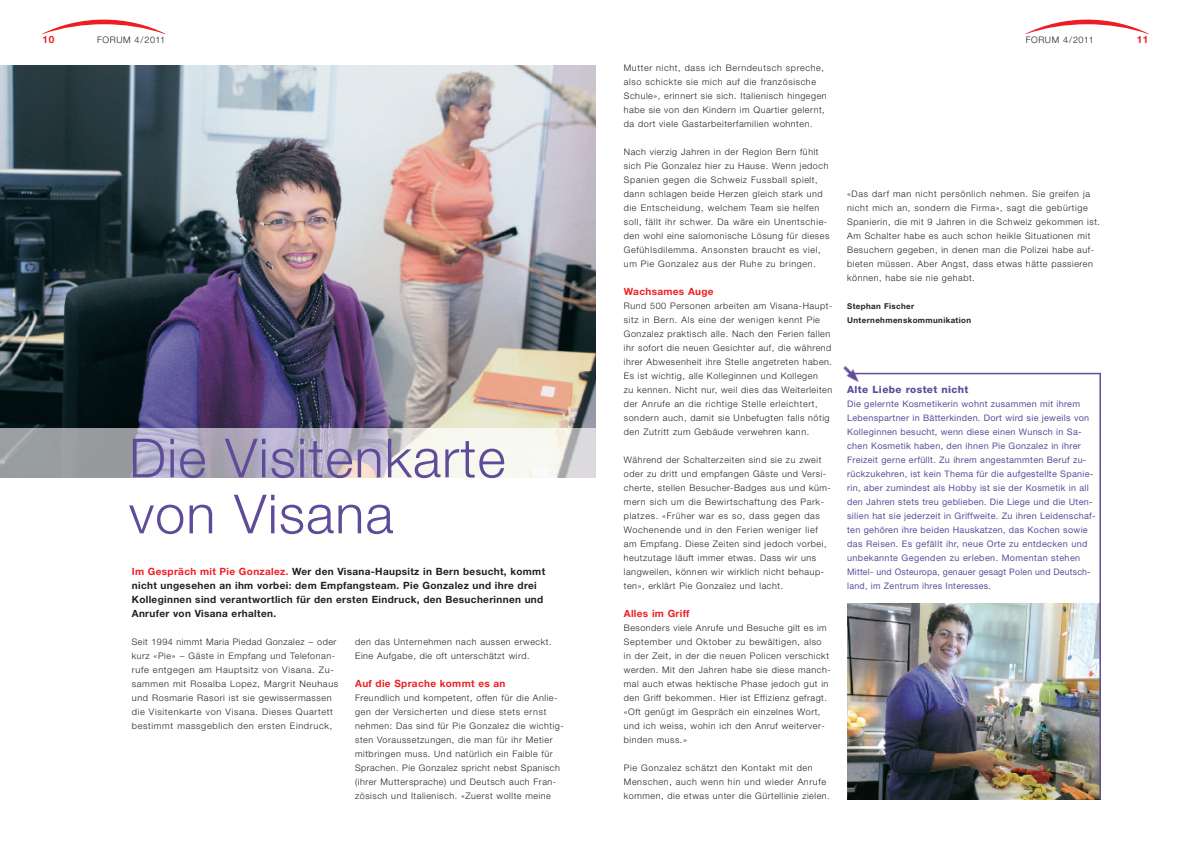
<style>
.page{position:relative;width:1191px;height:842px;background:#fff}
.page>*{position:absolute;margin:0;border:0;box-sizing:border-box;transform-origin:0 0}
.t1{font:300 54px/56px "Helvetica Neue";letter-spacing:.02em;color:#5f4c99}
.t2{font:700 10px/14px "Helvetica Neue";letter-spacing:.035em;color:#231f20}
.t3{font:700 10px "Helvetica Neue";letter-spacing:.035em;color:#ee1d23}
.t4{font:800 10px "Helvetica Neue";letter-spacing:.04em;color:#5f4c99}
.t5{font:300 9px/14px "Helvetica Neue";letter-spacing:.06em;color:#231f20}
.t6{font:9px/14px "Helvetica Neue";letter-spacing:.035em;color:#5f4c99}
.t7{font:700 8px/14px "Helvetica Neue";letter-spacing:.045em;color:#231f20}
.s1{color:#ee1d23}
</style>
<div class="page">
<svg style="left:1025px;top:20px;width:123px;height:14px"></svg>
<svg style="left:42px;top:20px;width:123px;height:14px"></svg>
<img style="left:0;top:65px;width:595px;height:364px">
<img style="left:847px;top:604px;width:252px;height:195px">
<hr style="left:851px;top:373px;width:250px;height:1px;background:#5f4c99">
<hr style="left:1099px;top:374px;width:2px;height:425px;background:#5f4c99">
<img style="left:843px;top:366px;width:17px;height:16px">
<img style="left:0;top:429px;width:595px;height:48px">
<p class="t3" style="left:43px;top:35px;width:13px">10</p>
<p class="t5" style="left:97px;top:33px;width:69px">FORUM 4/2011</p>
<p class="t5" style="left:1025px;top:33px;width:69px">FORUM 4/2011</p>
<p class="t3" style="left:1136px;top:35px;width:13px">11</p>
<h1 class="t1" style="left:129px;top:435px;width:378px">Die Visitenkarte von Visana</h1>
<p class="t2" style="left:132px;top:566px;width:415px"><span class="s1">Im Gespräch mit Pie Gonzalez.</span> Wer den Visana-Haupsitz in Bern besucht, kommt nicht ungesehen an ihm vorbei: dem Empfangsteam. Pie Gonzalez und ihre drei Kolleginnen sind verantwortlich für den ersten Eindruck, den Besucherinnen und Anrufer von Visana erhalten.</p>
<p class="t5" style="left:355px;top:636px;width:198px">den das Unternehmen nach aussen erweckt.<br>Eine Aufgabe, die oft unterschätzt wird.</p>
<p class="t3" style="left:355px;top:680px;width:152px">Auf die Sprache kommt es an</p>
<p class="t5" style="left:355px;top:692px;width:210px">Freundlich und kompetent, offen für die Anlie&shy;gen der Versicherten und diese stets ernst nehmen: Das sind für Pie Gonzalez die wichtig&shy;sten Voraussetzungen, die man für ihr Metier mitbringen muss. Und natürlich ein Faible für Sprachen. Pie Gonzalez spricht nebst Spanisch (ihrer Muttersprache) und Deutsch auch Fran&shy;zösisch und Italienisch. «Zuerst wollte meine</p>
<p class="t5" style="left:132px;top:636px;width:208px">Seit 1994 nimmt Maria Piedad Gonzalez − oder kurz «Pie» − Gäste in Empfang und Telefonan&shy;rufe entgegen am Hauptsitz von Visana. Zu&shy;sammen mit Rosalba Lopez, Margrit Neuhaus und Rosmarie Rasori ist sie gewissermassen die Visitenkarte von Visana. Dieses Quartett bestimmt massgeblich den ersten Eindruck,</p>
<p class="t5" style="left:624px;top:62px;width:204px">Mutter nicht, dass ich Berndeutsch spreche, also schickte sie mich auf die französische Schule», erinnert sie sich. Italienisch hingegen habe sie von den Kindern im Quartier gelernt, da dort viele Gastarbeiterfamilien wohnten.</p>
<p class="t5" style="left:624px;top:146px;width:207px">Nach vierzig Jahren in der Region Bern fühlt sich Pie Gonzalez hier zu Hause. Wenn jedoch Spanien gegen die Schweiz Fussball spielt, dann schlagen beide Herzen gleich stark und die Entscheidung, welchem Team sie helfen soll, fällt ihr schwer. Da wäre ein Unentschie&shy;den wohl eine salomonische Lösung für dieses Gefühlsdilemma. Ansonsten braucht es viel, um Pie Gonzalez aus der Ruhe zu bringen.</p>
<p class="t3" style="left:624px;top:288px;width:91px">Wachsames Auge</p>
<p class="t5" style="left:624px;top:300px;width:210px">Rund 500 Personen arbeiten am Visana-Haupt&shy;sitz in Bern. Als eine der wenigen kennt Pie Gonzalez praktisch alle. Nach den Ferien fallen ihr sofort die neuen Gesichter auf, die während ihrer Abwesenheit ihre Stelle angetreten haben.<br>Es ist wichtig, alle Kolleginnen und Kollegen<br>zu kennen. Nicht nur, weil dies das Weiterleiten der Anrufe an die richtige Stelle erleichtert, sondern auch, damit sie Unbefugten falls nötig den Zutritt zum Gebäude verwehren kann.</p>
<p class="t5" style="left:624px;top:454px;width:208px">Während der Schalterzeiten sind sie zu zweit oder zu dritt und empfangen Gäste und Versi&shy;cherte, stellen Besucher-Badges aus und küm&shy;mern sich um die Bewirtschaftung des Park&shy;platzes. «Früher war es so, dass gegen das Wochenende und in den Ferien weniger lief am Empfang. Diese Zeiten sind jedoch vorbei, heutzutage läuft immer etwas. Dass wir uns langweilen, können wir wirklich nicht behaup&shy;ten», erklärt Pie Gonzalez und lacht.</p>
<p class="t3" style="left:624px;top:610px;width:67px">Alles im Griff</p>
<p class="t5" style="left:624px;top:622px;width:208px">Besonders viele Anrufe und Besuche gilt es im September und Oktober zu bewältigen, also in der Zeit, in der die neuen Policen verschickt werden. Mit den Jahren habe sie diese manch&shy;mal auch etwas hektische Phase jedoch gut in den Griff bekommen. Hier ist Effizienz gefragt. «Oft genügt im Gespräch ein einzelnes Wort, und ich weiss, wohin ich den Anruf weiterver&shy;binden muss.»</p>
<p class="t5" style="left:624px;top:762px;width:207px">Pie Gonzalez schätzt den Kontakt mit den<br>Menschen, auch wenn hin und wieder Anrufe kommen, die etwas unter die Gürtellinie zielen.</p>
<p class="t5" style="left:847px;top:188px;width:254px">«Das darf man nicht persönlich nehmen. Sie greifen ja nicht mich an, sondern die Firma», sagt die gebürtige Spanierin, die mit 9 Jahren in die Schweiz gekommen ist.<br>Am Schalter habe es auch schon heikle Situationen mit Besuchern gegeben, in denen man die Polizei habe auf&shy;bieten müssen. Aber Angst, dass etwas hätte passieren können, habe sie nie gehabt.</p>
<p class="t7" style="left:847px;top:300px;width:126px">Stephan Fischer<br>Unternehmenskommunikation</p>
<p class="t4" style="left:847px;top:386px;width:123px">Alte Liebe rostet nicht</p>
<p class="t6" style="left:847px;top:398px;width:250px">Die gelernte Kosmetikerin wohnt zusammen mit ihrem Lebenspartner in Bätterkinden. Dort wird sie jeweils von Kolleginnen besucht, wenn diese einen Wunsch in Sa&shy;chen Kosmetik haben, den ihnen Pie Gonzalez in ihrer Freizeit gerne erfüllt. Zu ihrem angestammten Beruf zu&shy;rückzukehren, ist kein Thema für die aufgestellte Spanie&shy;rin, aber zumindest als Hobby ist sie der Kosmetik in all den Jahren stets treu geblieben. Die Liege und die Uten&shy;silien hat sie jederzeit in Griffweite. Zu ihren Leidenschaf&shy;ten gehören ihre beiden Hauskatzen, das Kochen sowie das Reisen. Es gefällt ihr, neue Orte zu entdecken und unbekannte Gegenden zu erleben. Momentan stehen Mittel- und Osteuropa, genauer gesagt Polen und Deutsch&shy;land, im Zentrum ihres Interesses.</p>
</div>
